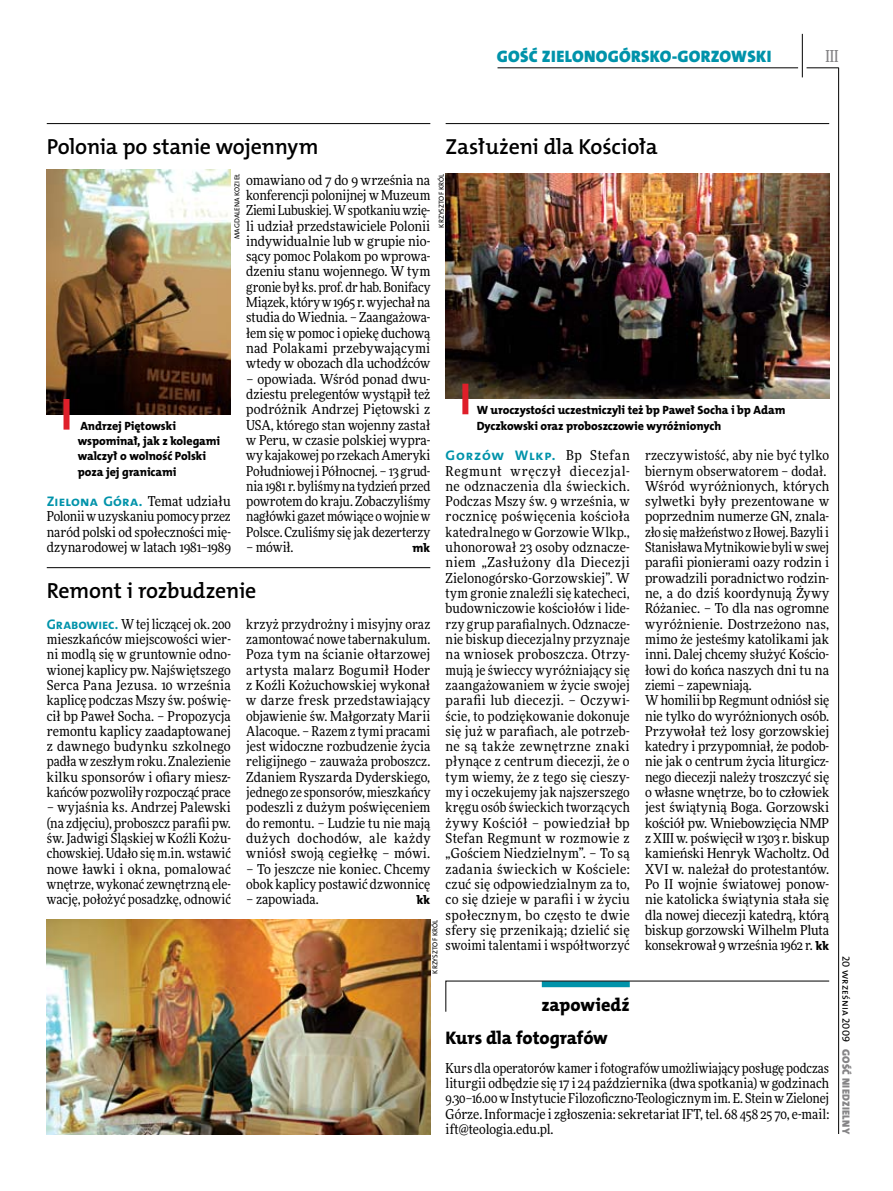
<style>
.page{position:relative;width:893px;height:1191px;background:#fff}
.page>*{position:absolute;margin:0;border:0;box-sizing:border-box;transform-origin:0 0}
.t1{font:21.9px "The Mix HP6 Se Bld";letter-spacing:-.01em;color:#000}
.t2{font:18.3px/32.8px "The Mix HP8 Ex Bld";color:#000}
.t3{font:16.65px "The Mix HP9 Blk";letter-spacing:.02em;color:#0093aa}
.t4{font:500 16.5px "Freeday Narrow";color:#858486;scale:.9 1}
.t5{font:13.95px "The Mix HP7 Bld";letter-spacing:.01em;color:#0093aa}
.t6{font:13.95px "The Mix HP7 Bld";letter-spacing:.035em;color:#0093aa}
.t7{font:13.65px/15.3px "Freeday Narrow News";color:#000;text-align:justify}
.t8{font:12.3px "The Mix HP8 Ex Bld";color:#000}
.t9{font:12px/15.3px "The Mix HP8 Ex Bld";letter-spacing:-.005em;color:#000}
.t10{font:10.5px "The Mix HP9 Blk";letter-spacing:.025em;color:#858486}
.t11{font:10.5px "The Mix HP5 Plain";letter-spacing:.015em;color:#000}
.t12{font:7.2px "The Mix HP5 Plain";letter-spacing:.015em;color:#000}
.s1{font-family:"The Mix HP8 Ex Bld";font-size:12.3px}
.s2{font-family:"Freeday Narrow News";font-size:13.65px;color:#000}
.s3{font-family:"The Mix HP7 Bld";font-size:13.95px;color:#0093aa}
</style>
<div class="page">
<hr style="left:838px;top:68px;width:1px;height:1066px;background:#000">
<hr style="left:802px;top:34px;width:1px;height:43px;background:#000">
<hr style="left:806px;top:68px;width:33px;height:1px;background:#000">
<hr style="left:497px;top:68px;width:301px;height:1px;background:#000">
<hr style="left:47px;top:123px;width:383px;height:1px;background:#000">
<hr style="left:47px;top:567px;width:383px;height:1px;background:#000">
<hr style="left:446px;top:123px;width:383px;height:1px;background:#000">
<img style="left:47px;top:169px;width:184px;height:245px">
<img style="left:446px;top:173px;width:383px;height:226px">
<img style="left:47px;top:919px;width:383px;height:215px">
<div style="left:64px;top:399px;width:6px;height:30px;background:#df1f2a"></div>
<div style="left:462px;top:384px;width:6px;height:30px;background:#df1f2a"></div>
<svg style="left:445px;top:980px;width:385px;height:32px"></svg>
<h1 class="t1" style="left:47px;top:132px;width:273px">Polonia po stanie wojennym</h1>
<p class="t3" style="left:497px;top:46px;width:276px">GOŚĆ ZIELONOGÓRSKO-GORZOWSKI</p>
<p class="t4" style="left:825px;top:46px;width:16px">III</p>
<h1 class="t1" style="left:446px;top:132px;width:213px">Zasłużeni dla Kościoła</h1>
<p class="t12" style="left:232px;top:239px;width:67px;rotate:-90deg">Magdalena Kozieł</p>
<p class="t12" style="left:437px;top:228px;width:56px;rotate:-90deg">Krzysztof Król</p>
<p class="t7" style="left:246px;top:172px;width:186px">omawiano od 7 do 9 września na konferencji polonijnej w Muzeum Ziemi Lubuskiej. W spotkaniu wzię&shy;li udział przedstawiciele Polonii indywidualnie lub w grupie nio&shy;sący pomoc Polakom po wprowa&shy;dzeniu stanu wojennego. W tym gronie był ks. prof. dr hab. Bonifacy Miązek, który w 1965 r. wyjechał na studia do Wiednia. – Zaangażowa&shy;łem się w pomoc i opiekę duchową nad Polakami przebywającymi wtedy w obozach dla uchodźców</p>
<p class="t7" style="left:246px;top:371px;width:186px">– opowiada. Wśród ponad dwu&shy;dziestu prelegentów wystąpił też podróżnik Andrzej Piętowski z USA, którego stan wojenny zastał w Peru, w czasie polskiej wypra&shy;wy kajakowej po rzekach Ameryki Południowej i Północnej. – 13 grud&shy;nia 1981 r. byliśmy na tydzień przed powrotem do kraju. Zobaczyliśmy nagłówki gazet mówiące o wojnie w Polsce. Czuliśmy się jak dezerterzy</p>
<p class="t7" style="left:246px;top:539px;width:49px">– mówił.</p>
<p class="t8" style="left:413px;top:540px;width:20px">mk</p>
<p class="t9" style="left:477px;top:403px;width:310px">W uroczystości uczestniczyli też bp Paweł Socha i bp Adam<br>Dyczkowski oraz proboszczowie wyróżnionych</p>
<p class="t9" style="left:78px;top:418px;width:144px">Andrzej Piętowski wspominał, jak z kolegami walczył o wolność Polski poza jej granicami</p>
<p class="t7" style="left:645px;top:447px;width:186px;text-align:left">rzeczywistość, aby nie być tylko biernym obserwatorem – dodał.<br>Wśród wyróżnionych, których sylwetki były prezentowane w poprzednim numerze GN, znala&shy;zło się małżeństwo z Iłowej. Bazyli i<br>Stanisława Mytnikowie byli w swej parafii pionierami oazy rodzin i prowadzili poradnictwo rodzin&shy;ne, a do dziś koordynują Żywy<br>Różaniec. – To dla nas ogromne wyróżnienie. Dostrzeżono nas, mimo że jesteśmy katolikami jak inni. Dalej chcemy służyć Kościo&shy;łowi do końca naszych dni tu na ziemi – zapewniają.<br>W homilii bp Regmunt odniósł się nie tylko do wyróżnionych osób.<br>Przywołał też losy gorzowskiej katedry i przypomniał, że podob&shy;nie jak o centrum życia liturgicz&shy;nego diecezji należy troszczyć się o własne wnętrze, bo to człowiek jest świątynią Boga. Gorzowski kościół pw. Wniebowzięcia NMP z XIII w. poświęcił w 1303 r. biskup kamieński Henryk Wacholtz. Od<br>XVI w. należał do protestantów.<br>Po II wojnie światowej ponow&shy;nie katolicka świątynia stała się dla nowej diecezji katedrą, którą biskup gorzowski Wilhelm Pluta konsekrował 9 września 1962 r. <span class="s1">kk</span></p>
<p class="t6" style="left:446px;top:446px;width:186px">Gorzów Wlkp. <span class="s2">Bp Stefan</span></p>
<p class="t7" style="left:446px;top:463px;width:186px">Regmunt wręczył diecezjal&shy;ne odznaczenia dla świeckich.<br>Podczas Mszy św. 9 września, w rocznicę poświęcenia kościoła katedralnego w Gorzowie Wlkp., uhonorował 23 osoby odznacze&shy;niem „Zasłużony dla Diecezji Zielonogórsko-Gorzowskiej”. W tym gronie znaleźli się katecheci, budowniczowie kościołów i lide&shy;rzy grup parafialnych. Odznacze&shy;nie biskup diecezjalny przyznaje na wniosek proboszcza. Otrzy&shy;mują je świeccy wyróżniający się zaangażowaniem w życie swojej parafii lub diecezji. – Oczywi&shy;ście, to podziękowanie dokonuje się już w parafiach, ale potrzeb&shy;ne są także zewnętrzne znaki płynące z centrum diecezji, że o tym wiemy, że z tego się cieszy&shy;my i oczekujemy jak najszerszego kręgu osób świeckich tworzących żywy Kościół – powiedział bp Stefan Regmunt w rozmowie z „Gościem Niedzielnym”. – To są zadania świeckich w Kościele: czuć się odpowiedzialnym za to, co się dzieje w parafii i w życiu społecznym, bo często te dwie sfery się przenikają; dzielić się swoimi talentami i współtworzyć</p>
<p class="t5" style="left:47px;top:492px;width:186px">Zielona Góra. <span class="s2">Temat udziału</span></p>
<p class="t7" style="left:47px;top:509px;width:186px">Polonii w uzyskaniu pomocy przez naród polski od społeczności mię&shy;dzynarodowej w latach 1981–1989</p>
<h1 class="t1" style="left:47px;top:576px;width:211px">Remont i rozbudzenie</h1>
<p class="t7" style="left:47px;top:616px;width:186px"><span class="s3">Grabowiec.</span> W tej liczącej ok. 200 mieszkańców miejscowości wier&shy;ni modlą się w gruntownie odno&shy;wionej kaplicy pw. Najświętszego Serca Pana Jezusa. 10 września kaplicę podczas Mszy św. poświę&shy;cił bp Paweł Socha. – Propozycja remontu kaplicy zaadaptowanej z dawnego budynku szkolnego padła w zeszłym roku. Znalezienie kilku sponsorów i ofiary miesz&shy;kańców pozwoliły rozpocząć prace</p>
<p class="t7" style="left:47px;top:799px;width:186px">– wyjaśnia ks. Andrzej Palewski (na zdjęciu), proboszcz parafii pw. św. Jadwigi Śląskiej w Koźli Kożu&shy;chowskiej. Udało się m.in. wstawić nowe ławki i okna, pomalować wnętrze, wykonać zewnętrzną ele&shy;wację, położyć posadzkę, odnowić</p>
<p class="t7" style="left:246px;top:616px;width:186px">krzyż przydrożny i misyjny oraz zamontować nowe tabernakulum.<br>Poza tym na ścianie ołtarzowej artysta malarz Bogumił Hoder z Koźli Kożuchowskiej wykonał w darze fresk przedstawiający objawienie św. Małgorzaty Marii Alacoque. – Razem z tymi pracami jest widoczne rozbudzenie życia religijnego – zauważa proboszcz.<br>Zdaniem Ryszarda Dyderskiego, jednego ze sponsorów, mieszkańcy podeszli z dużym poświęceniem do remontu. – Ludzie tu nie mają dużych dochodów, ale każdy wniósł swoją cegiełkę – mówi.</p>
<p class="t7" style="left:246px;top:861px;width:186px">– To jeszcze nie koniec. Chcemy obok kaplicy postawić dzwonnicę</p>
<p class="t7" style="left:246px;top:891px;width:74px">– zapowiada.</p>
<p class="t8" style="left:417px;top:892px;width:15px">kk</p>
<p class="t12" style="left:430px;top:973px;width:56px;rotate:-90deg">Krzysztof Król</p>
<h2 class="t2" style="left:446px;top:989px;width:186px;text-indent:96px">zapowiedź<br>Kurs dla fotografów</h2>
<p class="t7" style="left:446px;top:1060px;width:385px">Kurs dla operatorów kamer i fotografów umożliwiający posługę podczas liturgii odbędzie się 17 i 24 października (dwa spotkania) w godzinach 9.30–16.00 w Instytucie Filozoficzno-Teologicznym im. E. Stein w Zielonej Górze. Informacje i zgłoszenia: sekretariat IFT, tel. 68 458 25 70, e-mail: ift@teologia.edu.pl.</p>
<p class="t11" style="left:853px;top:956px;width:88px;rotate:90deg">20 września 2009</p>
<p class="t10" style="left:853px;top:1049px;width:86px;rotate:90deg">GOŚĆ NIEDZIELNY</p>
</div>
